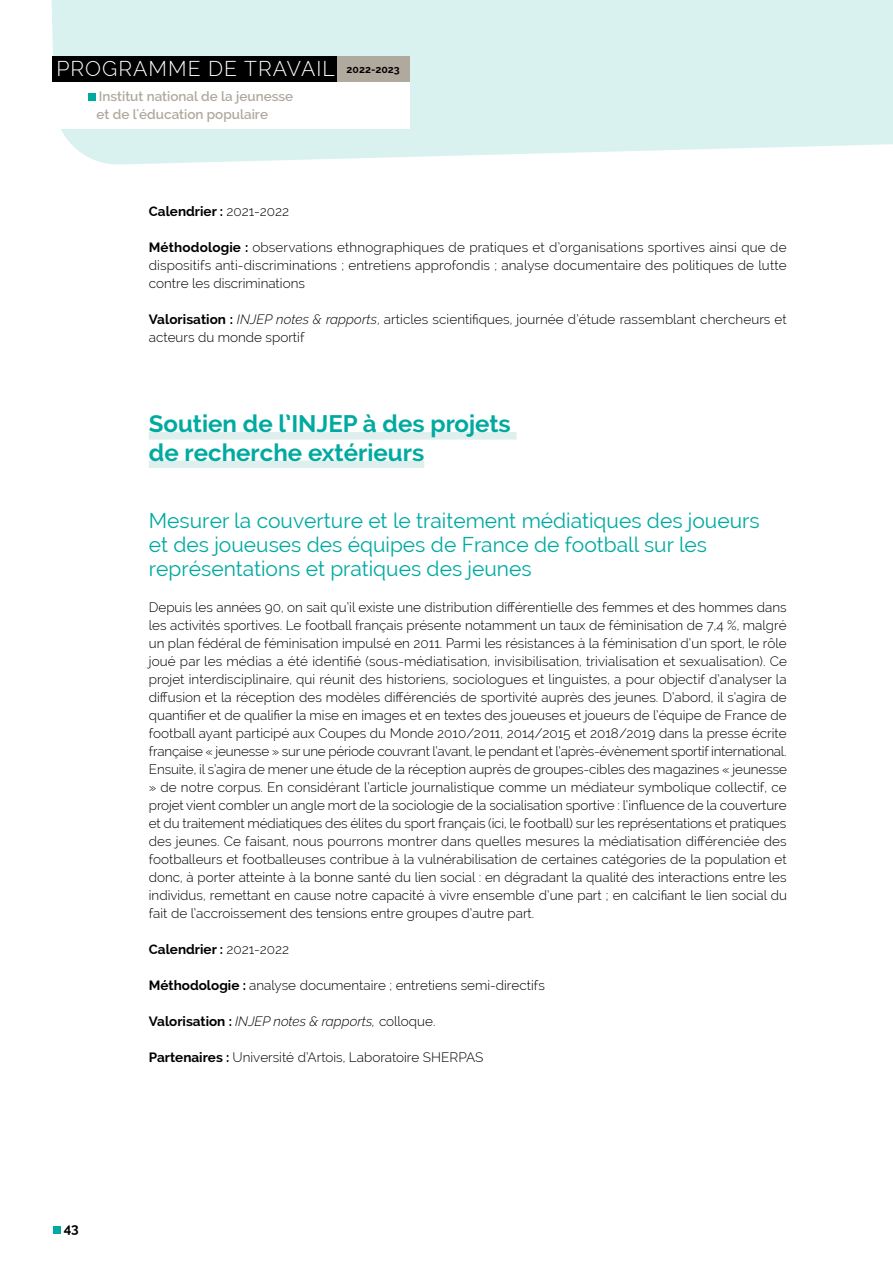
<style>
.page{position:relative;width:893px;height:1263px;background:#fff}
.page>*{position:absolute;margin:0;border:0;box-sizing:border-box;transform-origin:0 0}
.t1{font:700 24px/28.5px "Raleway";color:#00aaa1}
.t2{font:21px/24px "Raleway";color:#00aaa1}
.t3{font:300 21px "Raleway";letter-spacing:.05em;color:#fff}
.t4{font:300 13.5px/18px "Raleway";color:#000;text-align:justify}
.t5{font:600 13.5px/18px "Raleway";color:#b0aa9e}
.t6{font:700 13.5px "Raleway";color:#000}
.t7{font:italic 300 13.5px "Raleway";color:#000}
.s1{font-weight:700;font-size:10.5px;color:#000}
.s2{font-weight:300}
.s3{font-weight:700}
.s4{font-style:italic}
.s5{font-weight:700;font-style:normal}
.s6{font-style:normal}
</style>
<div class="page">
<svg style="left:51px;top:0;width:842px;height:165px;background:#dcf3f1"></svg>
<div style="left:53px;top:1226px;width:7px;height:7px;background:#00aaa1"></div>
<div style="left:52px;top:82px;width:357px;height:47px;background:#fff"></div>
<div style="left:88px;top:94px;width:8px;height:7px;background:#00aaa1"></div>
<div style="left:337px;top:56px;width:72px;height:26px;background:#b0aa9e"></div>
<div style="left:52px;top:56px;width:285px;height:26px;background:#000"></div>
<div style="left:149px;top:432px;width:368px;height:8px;background:#deefee"></div>
<div style="left:149px;top:461px;width:275px;height:7px;background:#deefee"></div>
<h2 class="t3" style="left:56px;top:56px;width:345px">PROGRAMME DE TRAVAIL <span class="s1">2022-2023</span></h2>
<p class="t5" style="left:97px;top:87px;width:198px">Institut national de la jeunesse et de l'éducation populaire</p>
<p class="t6" style="left:149px;top:204px;width:142px">Calendrier : <span class="s2">2021-2022</span></p>
<p class="t4" style="left:149px;top:238px;width:639px"><span class="s3">Méthodologie :</span> observations ethnographiques de pratiques et d’organisations sportives ainsi que de dispositifs anti-discriminations ; entretiens approfondis ; analyse documentaire des politiques de lutte contre les discriminations</p>
<p class="t4" style="left:149px;top:310px;width:639px"><span class="s3">Valorisation :</span> <span class="s4">INJEP notes &amp; rapports</span>, articles scientifiques, journée d’étude rassemblant chercheurs et acteurs du monde sportif</p>
<h1 class="t1" style="left:149px;top:409px;width:363px">Soutien de l’INJEP à des projets de recherche extérieurs</h1>
<p class="t6" style="left:64px;top:1221px;width:17px">43</p>
<h2 class="t2" style="left:149px;top:509px;width:612px">Mesurer la couverture et le traitement médiatiques des joueurs et des joueuses des équipes de France de football sur les représentations et pratiques des jeunes</h2>
<p class="t4" style="left:149px;top:598px;width:640px">Depuis les années 90, on sait qu’il existe une distribution différentielle des femmes et des hommes dans les activités sportives. Le football français présente notamment un taux de féminisation de 7,4 %, malgré un plan fédéral de féminisation impulsé en 2011. Parmi les résistances à la féminisation d’un sport, le rôle joué par les médias a été identifié (sous-médiatisation, invisibilisation, trivialisation et sexualisation). Ce projet interdisciplinaire, qui réunit des historiens, sociologues et linguistes, a pour objectif d’analyser la diffusion et la réception des modèles différenciés de sportivité auprès des jeunes. D’abord, il s’agira de quantifier et de qualifier la mise en images et en textes des joueuses et joueurs de l’équipe de France de football ayant participé aux Coupes du Monde 2010/2011, 2014/2015 et 2018/2019 dans la presse écrite française « jeunesse » sur une période couvrant l’avant, le pendant et l’après-évènement sportif international.<br>Ensuite, il s’agira de mener une étude de la réception auprès de groupes-cibles des magazines « jeunesse » de notre corpus. En considérant l’article journalistique comme un médiateur symbolique collectif, ce projet vient combler un angle mort de la sociologie de la socialisation sportive : l’influence de la couverture et du traitement médiatiques des élites du sport français (ici, le football) sur les représentations et pratiques des jeunes. Ce faisant, nous pourrons montrer dans quelles mesures la médiatisation différenciée des footballeurs et footballeuses contribue à la vulnérabilisation de certaines catégories de la population et donc, à porter atteinte à la bonne santé du lien social : en dégradant la qualité des interactions entre les individus, remettant en cause notre capacité à vivre ensemble d’une part ; en calcifiant le lien social du fait de l’accroissement des tensions entre groupes d’autre part.</p>
<p class="t6" style="left:149px;top:941px;width:142px">Calendrier : <span class="s2">2021-2022</span></p>
<p class="t4" style="left:149px;top:976px;width:398px"><span class="s3">Méthodologie :</span> analyse documentaire ; entretiens semi-directifs</p>
<p class="t7" style="left:149px;top:1013px;width:288px"><span class="s5">Valorisation :</span> INJEP notes &amp; rapports, <span class="s6">colloque.</span></p>
<p class="t4" style="left:149px;top:1048px;width:336px"><span class="s3">Partenaires :</span> Université d’Artois, Laboratoire SHERPAS</p>
</div>
